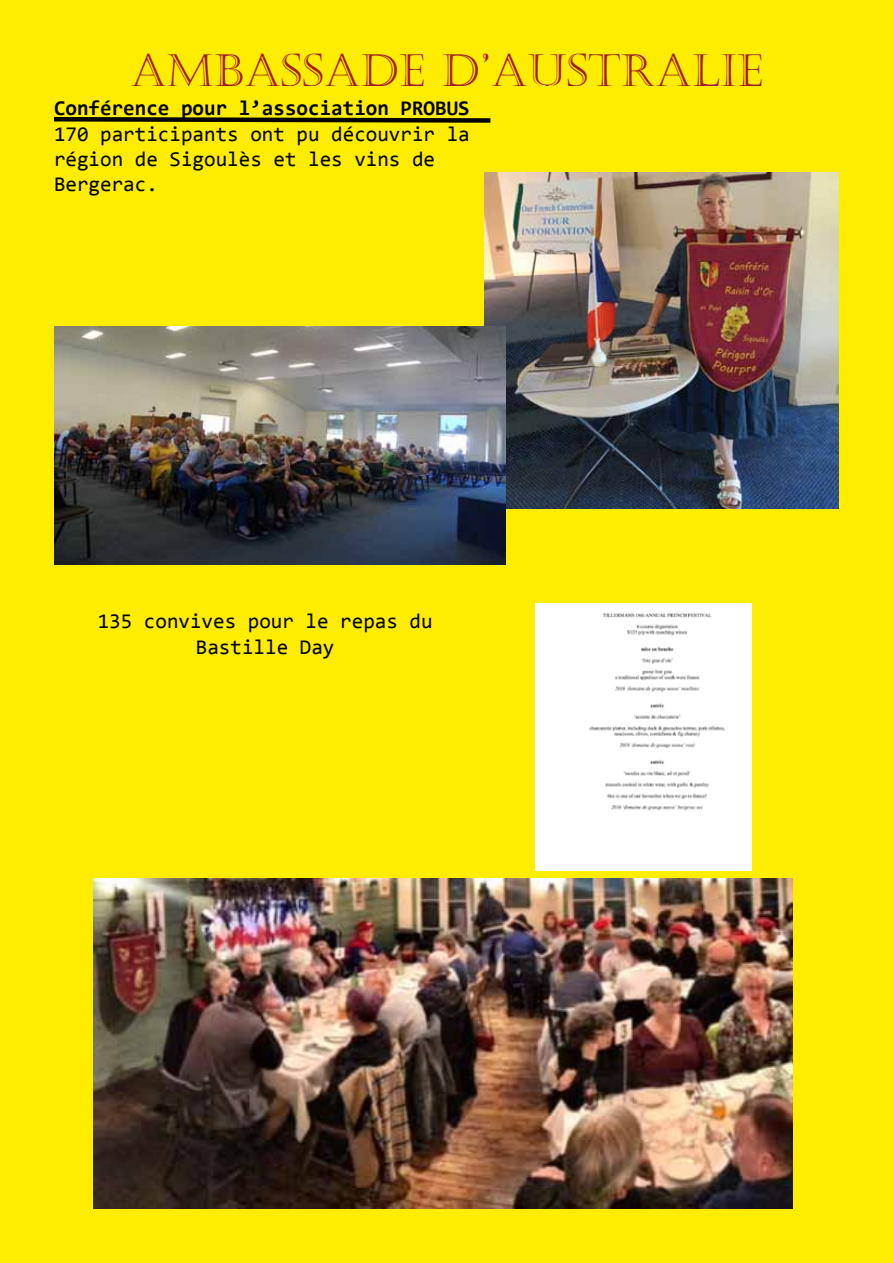
<style>
.page{position:relative;width:893px;height:1263px;background:#ffed00}
.page>*{position:absolute;margin:0;border:0;box-sizing:border-box;transform-origin:0 0}
.t1{font:45px "Castellar";color:#a11e23}
.t2{font:21px/25.2px "Consolas";color:#000}
.t3{font:700 21px "Consolas";color:#000}
</style>
<div class="page">
<svg style="left:54px;top:117px;width:437px;height:6px;background:#3f3b00"></svg>
<img style="left:485px;top:173px;width:354px;height:335px">
<img style="left:54px;top:326px;width:452px;height:238px">
<img style="left:536px;top:604px;width:215px;height:266px">
<img style="left:94px;top:879px;width:699px;height:330px">
<h1 class="t1" style="left:130px;top:45px;width:634px">AMBASSADE D’AUSTRALIE</h1>
<p class="t3" style="left:54px;top:95px;width:417px">Conférence pour l’association PROBUS</p>
<p class="t2" style="left:54px;top:120px;width:417px">170 participants ont pu découvrir la région de Sigoulès et les vins de<br>Bergerac.</p>
<p class="t2" style="left:98px;top:608px;width:336px;text-align:center">135 convives pour le repas du<br>Bastille Day</p>
</div>
